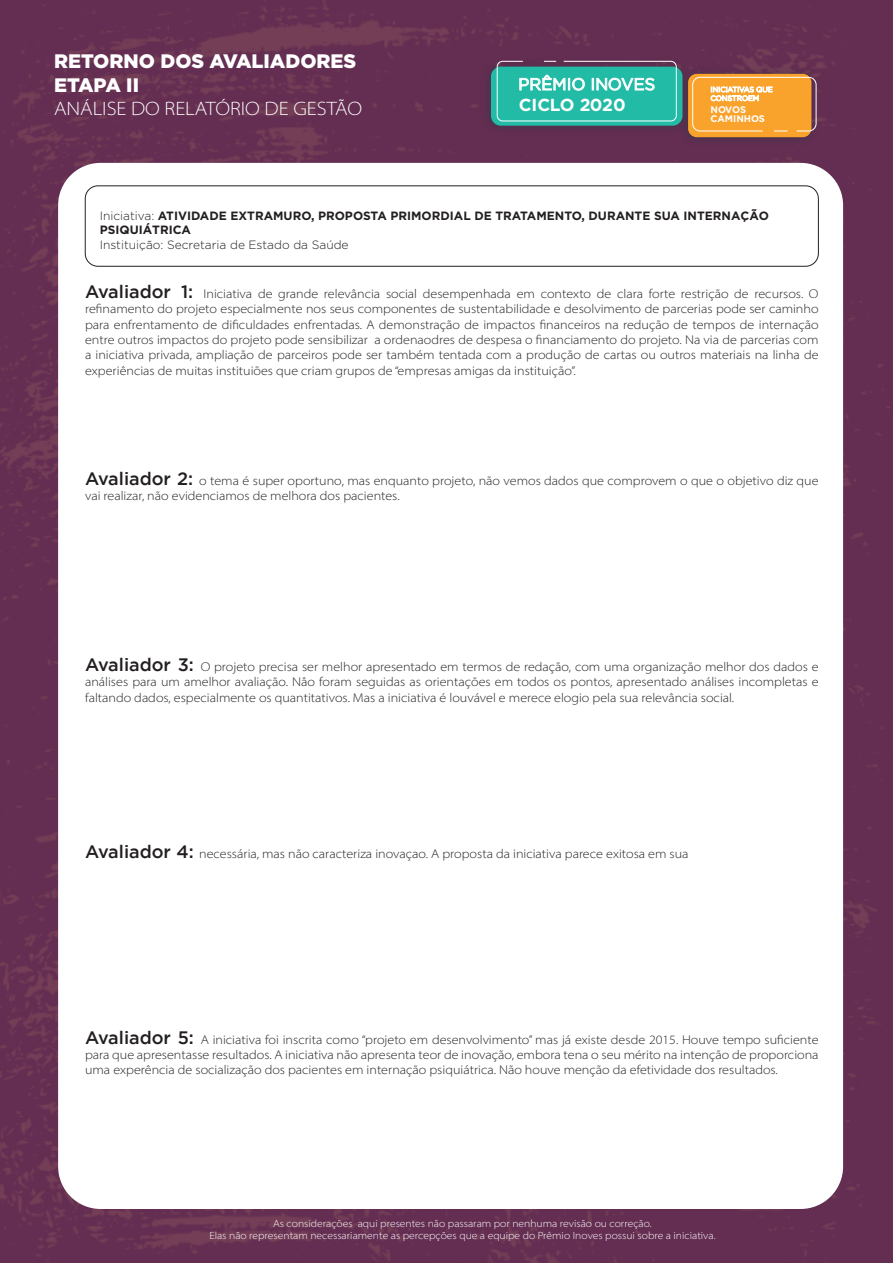
<style>
.page{position:relative;width:893px;height:1263px;background:#fff}
.page>*{position:absolute;margin:0;border:0;box-sizing:border-box;transform-origin:0 0}
.t1{font:900 19.5px/23.4px "Gotham";color:#fff}
.t2{font:19.5px "Myriad Variable Concept";color:#fff}
.t3{font:700 17.4px "Gotham";letter-spacing:-.01em;color:#fff}
.t4{font:16.65px "Gotham";color:#fff}
.t5{font:12.75px/15.3px "Myriad Variable Concept";color:#231f20;text-align:justify}
.t6{font:700 12px/14.4px "Gotham";color:#231f20}
.t7{font:300 12px "Gotham";color:#231f20}
.t8{font:10.5px/12.6px "Myriad Variable Concept";color:#fff;text-align:center}
.t9{font:700 9.6px/9px "Gotham";letter-spacing:-.005em;color:#fff}
.t10{font:7.2px/8.7px "Gotham";color:#fff}
.s1{font-weight:300}
.s2{font-family:"Gotham";font-weight:500;font-size:18px}
</style>
<div class="page">
<img style="left:0;top:0;width:893px;height:1263px">
<div style="left:58px;top:163px;width:785px;height:1046px;background:#fff;border-radius:43px"></div>
<img style="left:675px;top:63px;width:147px;height:87px">
<div style="left:688px;top:74px;width:123px;height:63px;background:#f9a22c;border-radius:9px"></div>
<div style="left:692px;top:77px;width:125px;height:54px;border:1px solid #fff;border-radius:7px"></div>
<img style="left:477px;top:56px;width:216px;height:83px">
<div style="left:491px;top:67px;width:191px;height:59px;background:#22bba6;border-radius:10px"></div>
<div style="left:497px;top:61px;width:180px;height:60px;border:1px solid #fff;border-radius:6px"></div>
<svg style="left:544px;top:61px;width:12px;height:1px"></svg>
<div style="left:85px;top:186px;width:734px;height:80px;border:1px solid #1d2124;border-radius:13px"></div>
<h1 class="t1" style="left:54px;top:49px;width:304px">RETORNO DOS AVALIADORES<br>ETAPA II</h1>
<h1 class="t2" style="left:54px;top:97px;width:310px">ANÁLISE DO RELATÓRIO DE GESTÃO</h1>
<h3 class="t4" style="left:518px;top:75px;width:138px">PRÊMIO INOVES</h3>
<h2 class="t3" style="left:519px;top:95px;width:108px">CICLO 2020</h2>
<p class="t10" style="left:710px;top:85px;width:64px">INICIATIVAS QUE<br>CONSTROEM</p>
<p class="t9" style="left:710px;top:104px;width:56px">NOVOS<br>CAMINHOS</p>
<p class="t6" style="left:100px;top:208px;width:671px"><span class="s1">Iniciativa:</span> ATIVIDADE EXTRAMURO, PROPOSTA PRIMORDIAL DE TRATAMENTO, DURANTE SUA INTERNAÇÃO<br>PSIQUIÁTRICA</p>
<p class="t7" style="left:100px;top:238px;width:250px">Instituição: Secretaria de Estado da Saúde</p>
<p class="t5" style="left:85px;top:286px;width:735px"><span class="s2">Avaliador 1:</span> Iniciativa de grande relevância social desempenhada em contexto de clara forte restrição de recursos. O refinamento do projeto especialmente nos seus componentes de sustentabilidade e desolvimento de parcerias pode ser caminho para enfrentamento de dificuldades enfrentadas. A demonstração de impactos financeiros na redução de tempos de internação entre outros impactos do projeto pode sensibilizar a ordenaodres de despesa o financiamento do projeto. Na via de parcerias com a iniciativa privada, ampliação de parceiros pode ser também tentada com a produção de cartas ou outros materiais na linha de experiências de muitas instituiões que criam grupos de “empresas amigas da instituição”.</p>
<p class="t5" style="left:85px;top:473px;width:735px"><span class="s2">Avaliador 2:</span> o tema é super oportuno, mas enquanto projeto, não vemos dados que comprovem o que o objetivo diz que vai realizar, não evidenciamos de melhora dos pacientes.</p>
<p class="t5" style="left:85px;top:659px;width:735px"><span class="s2">Avaliador 3:</span> O projeto precisa ser melhor apresentado em termos de redação, com uma organização melhor dos dados e análises para um amelhor avaliação. Nâo foram seguidas as orientações em todos os pontos, apresentado análises incompletas e faltando dados, especialmente os quantitativos. Mas a iniciativa é louvável e merece elogio pela sua relevância social.</p>
<p class="t5" style="left:85px;top:846px;width:605px"><span class="s2">Avaliador 4:</span> necessária, mas não caracteriza inovaçao. A proposta da iniciativa parece exitosa em sua</p>
<p class="t5" style="left:85px;top:1032px;width:735px"><span class="s2">Avaliador 5:</span> A iniciativa foi inscrita como “projeto em desenvolvimento” mas já existe desde 2015. Houve tempo suficiente para que apresentasse resultados. A iniciativa não apresenta teor de inovação, embora tena o seu mérito na intenção de proporciona uma experência de socialização dos pacientes em internação psiquiátrica. Não houve menção da efetividade dos resultados.</p>
<p class="t8" style="left:209px;top:1217px;width:508px">As considerações aqui presentes não passaram por nenhuma revisão ou correção.<br>Elas não representam necessariamente as percepções que a equipe do Prêmio Inoves possui sobre a iniciativa.</p>
</div>
